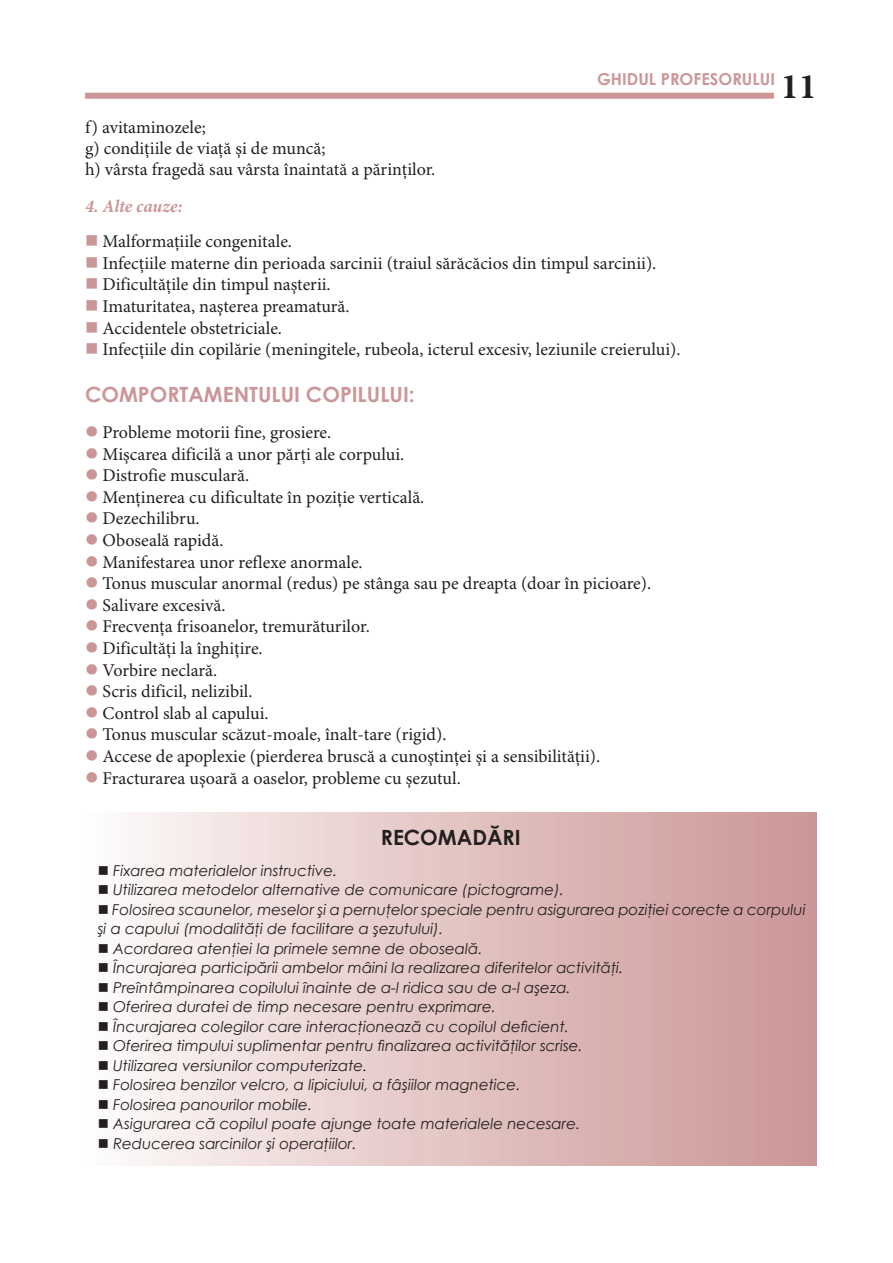
<style>
.page{position:relative;width:893px;height:1263px;background:#fff}
.page>*{position:absolute;margin:0;border:0;box-sizing:border-box;transform-origin:0 0}
.t1{font:700 21px "Century Gothic";color:#cb9697}
.t2{font:700 21px "Century Gothic";color:#231f20}
.t3{font:18px/21px "Minion Pro";color:#231f20}
.t4{font:italic 700 18px "Minion Pro";letter-spacing:-.005em;color:#cb9697}
.t5{font:700 16.5px "Century Gothic";color:#cb9697}
.t6{font:italic 15px/19.5px "Century Gothic";color:#231f20}
.s1{font-family:"Minion Pro";font-size:36px;color:#231f20}
.s2{color:#cb9697}
</style>
<div class="page">
<div style="left:85px;top:93px;width:689px;height:6px;background:#cb9697"></div>
<div style="left:85px;top:813px;width:731px;height:353px;background:linear-gradient(to right,#fdfaf9,#ca9393)"></div>
<p class="t5" style="left:597px;top:66px;width:221px">GHIDUL PROFESORULUI <span class="s1">11</span></p>
<p class="t3" style="left:85px;top:117px;width:352px">f) avitaminozele;<br>g) condiţiile de viaţă şi de muncă;<br>h) vârsta fragedă sau vârsta înaintată a părinţilor.</p>
<p class="t4" style="left:85px;top:195px;width:99px">4. Alte cauze:</p>
<p class="t3" style="left:85px;top:232px;width:208px"><span class="s2">■</span> Malformaţiile congenitale.</p>
<p class="t3" style="left:85px;top:253px;width:573px"><span class="s2">■</span> Infecţiile materne din perioada sarcinii (traiul sărăcăcios din timpul sarcinii).</p>
<p class="t3" style="left:85px;top:275px;width:247px"><span class="s2">■</span> Dificultăţile din timpul naşterii.</p>
<p class="t3" style="left:85px;top:296px;width:266px"><span class="s2">■</span> Imaturitatea, naşterea preamatură.</p>
<p class="t3" style="left:85px;top:318px;width:199px"><span class="s2">■</span> Accidentele obstetriciale.</p>
<p class="t3" style="left:85px;top:340px;width:597px"><span class="s2">■</span> Infecţiile din copilărie (meningitele, rubeola, icterul excesiv, leziunile creierului).</p>
<p class="t1" style="left:85px;top:379px;width:331px">COMPORTAMENTULUI COPILULUI:</p>
<p class="t3" style="left:85px;top:422px;width:248px"><span class="s2">●</span> Probleme motorii fine, grosiere.</p>
<p class="t3" style="left:85px;top:444px;width:321px"><span class="s2">●</span> Mişcarea dificilă a unor părţi ale corpului.</p>
<p class="t3" style="left:85px;top:466px;width:166px"><span class="s2">●</span> Distrofie musculară.</p>
<p class="t3" style="left:85px;top:487px;width:341px"><span class="s2">●</span> Menţinerea cu dificultate în poziţie verticală.</p>
<p class="t3" style="left:85px;top:509px;width:116px"><span class="s2">●</span> Dezechilibru.</p>
<p class="t3" style="left:85px;top:530px;width:140px"><span class="s2">●</span> Oboseală rapidă.</p>
<p class="t3" style="left:85px;top:552px;width:279px"><span class="s2">●</span> Manifestarea unor reflexe anormale.</p>
<p class="t3" style="left:85px;top:574px;width:568px"><span class="s2">●</span> Tonus muscular anormal (redus) pe stânga sau pe dreapta (doar în picioare).</p>
<p class="t3" style="left:85px;top:595px;width:142px"><span class="s2">●</span> Salivare excesivă.</p>
<p class="t3" style="left:85px;top:617px;width:286px"><span class="s2">●</span> Frecvenţa frisoanelor, tremurăturilor.</p>
<p class="t3" style="left:85px;top:638px;width:179px"><span class="s2">●</span> Dificultăţi la înghiţire.</p>
<p class="t3" style="left:85px;top:660px;width:134px"><span class="s2">●</span> Vorbire neclară.</p>
<p class="t3" style="left:85px;top:682px;width:169px"><span class="s2">●</span> Scris dificil, nelizibil.</p>
<p class="t3" style="left:85px;top:703px;width:185px"><span class="s2">●</span> Control slab al capului.</p>
<p class="t3" style="left:85px;top:725px;width:363px"><span class="s2">●</span> Tonus muscular scăzut-moale, înalt-tare (rigid).</p>
<p class="t3" style="left:85px;top:746px;width:517px"><span class="s2">●</span> Accese de apoplexie (pierderea bruscă a cunoştinţei şi a sensibilităţii).</p>
<p class="t3" style="left:85px;top:768px;width:377px"><span class="s2">●</span> Fracturarea uşoară a oaselor, probleme cu şezutul.</p>
<p class="t2" style="left:381px;top:821px;width:141px">RECOMADĂRI</p>
<p class="t6" style="left:98px;top:860px;width:241px">■ Fixarea materialelor instructive.</p>
<p class="t6" style="left:98px;top:880px;width:468px">■ Utilizarea metodelor alternative de comunicare (pictograme).</p>
<p class="t6" style="left:98px;top:899px;width:709px">■ Folosirea scaunelor, meselor şi a pernuţelor speciale pentru asigurarea poziţiei corecte a corpului şi a capului (modalităţi de facilitare a şezutului).</p>
<p class="t6" style="left:98px;top:938px;width:386px">■ Acordarea atenţiei la primele semne de oboseală.</p>
<p class="t6" style="left:98px;top:958px;width:527px">■ Încurajarea participării ambelor mâini la realizarea diferitelor activităţi.</p>
<p class="t6" style="left:98px;top:977px;width:475px">■ Preîntâmpinarea copilului înainte de a-l ridica sau de a-l aşeza.</p>
<p class="t6" style="left:98px;top:997px;width:400px">■ Oferirea duratei de timp necesare pentru exprimare.</p>
<p class="t6" style="left:98px;top:1016px;width:473px">■ Încurajarea colegilor care interacţionează cu copilul deficient.</p>
<p class="t6" style="left:98px;top:1036px;width:486px">■ Oferirea timpului suplimentar pentru finalizarea activităţilor scrise.</p>
<p class="t6" style="left:98px;top:1055px;width:271px">■ Utilizarea versiunilor computerizate.</p>
<p class="t6" style="left:98px;top:1075px;width:424px">■ Folosirea benzilor velcro, a lipiciului, a fâşiilor magnetice.</p>
<p class="t6" style="left:98px;top:1094px;width:216px">■ Folosirea panourilor mobile.</p>
<p class="t6" style="left:98px;top:1114px;width:484px">■ Asigurarea că copilul poate ajunge toate materialele necesare.</p>
<p class="t6" style="left:98px;top:1133px;width:260px">■ Reducerea sarcinilor şi operaţiilor.</p>
</div>
